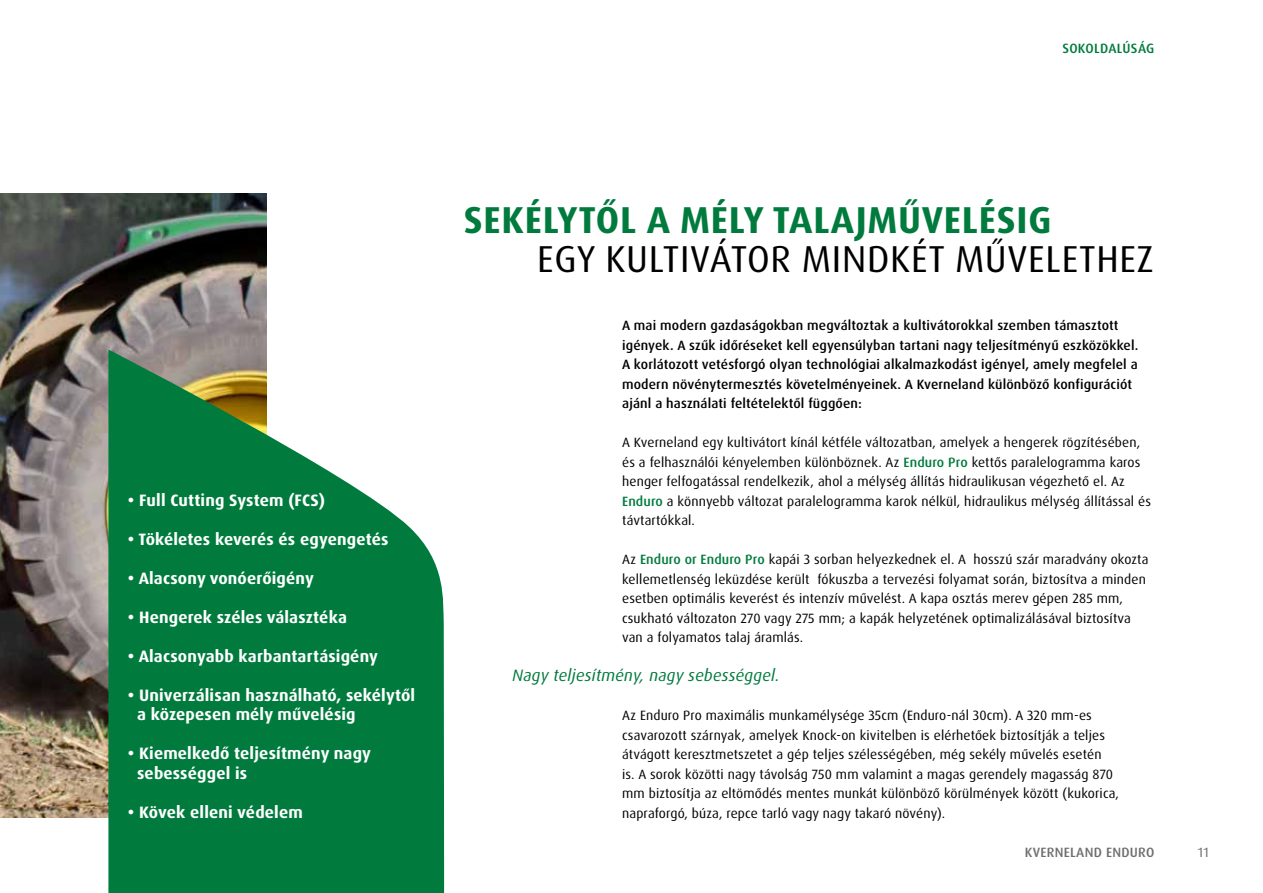
<style>
.page{position:relative;width:1263px;height:893px;background:#fff}
.page>*{position:absolute;margin:0;border:0;box-sizing:border-box;transform-origin:0 0}
.t1{font:37.5px "Dax Pro";letter-spacing:.02em;color:#000}
.t2{font:700 37.5px "Dax Pro";letter-spacing:.02em;color:#007b3d}
.t3{font:700 16.5px/19.5px "Dax Pro";letter-spacing:.01em;color:#fff}
.t4{font:italic 16.5px "Dax Pro";letter-spacing:.01em;color:#007b3d}
.t5{font:13.5px/19.5px "Dax Pro";letter-spacing:.01em;color:#000}
.t6{font:500 13.5px/19.5px "Dax Pro";letter-spacing:.01em;color:#000}
.t7{font:500 13.5px "Dax Pro";letter-spacing:.02em;color:#706f6f}
.t8{font:500 13.5px "Dax Pro";letter-spacing:.02em;color:#007b3d}
.t9{font:13.5px "Dax Pro";color:#706f6f}
.s1{font-weight:500;color:#007b3d}
</style>
<div class="page">
<img style="left:0;top:194px;width:267px;height:624px">
<svg style="left:108px;top:350px;width:337px;height:543px;background:#2a8e59"></svg>
<p class="t8" style="left:1062px;top:40px;width:94px">SOKOLDALÚSÁG</p>
<p class="t3" style="left:128px;top:490px;width:198px">• Full Cutting System (FCS)</p>
<p class="t3" style="left:128px;top:529px;width:262px">• Tökéletes keverés és egyengetés</p>
<p class="t3" style="left:128px;top:568px;width:188px">• Alacsony vonóerőigény</p>
<p class="t3" style="left:128px;top:607px;width:221px">• Hengerek széles választéka</p>
<p class="t3" style="left:128px;top:646px;width:252px">• Alacsonyabb karbantartásigény</p>
<p class="t3" style="left:137px;top:685px;width:280px;text-indent:-9px">• Univerzálisan használható, sekélytől a közepesen mély művelésig</p>
<p class="t3" style="left:137px;top:744px;width:235px;text-indent:-9px">• Kiemelkedő teljesítmény nagy sebességgel is</p>
<p class="t3" style="left:128px;top:802px;width:176px">• Kövek elleni védelem</p>
<h1 class="t2" style="left:464px;top:195px;width:589px">SEKÉLYTŐL A MÉLY TALAJMŰVELÉSIG</h1>
<h1 class="t1" style="left:537px;top:234px;width:618px">EGY KULTIVÁTOR MINDKÉT MŰVELETHEZ</h1>
<p class="t6" style="left:622px;top:316px;width:518px">A mai modern gazdaságokban megváltoztak a kultivátorokkal szemben támasztott igények. A szűk időréseket kell egyensúlyban tartani nagy teljesítményű eszközökkel.<br>A korlátozott vetésforgó olyan technológiai alkalmazkodást igényel, amely megfelel a modern növénytermesztés követelményeinek. A Kverneland különböző konfigurációt ajánl a használati feltételektől függően:</p>
<p class="t5" style="left:622px;top:433px;width:530px">A Kverneland egy kultivátort kínál kétféle változatban, amelyek a hengerek rögzítésében, és a felhasználói kényelemben különböznek. Az <span class="s1">Enduro Pro</span> kettős paralelogramma karos henger felfogatással rendelkezik, ahol a mélység állítás hidraulikusan végezhető el. Az <span class="s1">Enduro</span> a könnyebb változat paralelogramma karok nélkül, hidraulikus mélység állítással és távtartókkal.</p>
<p class="t5" style="left:622px;top:550px;width:528px">Az <span class="s1">Enduro or Enduro Pro</span> kapái 3 sorban helyezkednek el. A hosszú szár maradvány okozta kellemetlenség leküzdése került fókuszba a tervezési folyamat során, biztosítva a minden esetben optimális keverést és intenzív művelést. A kapa osztás merev gépen 285 mm, csukható változaton 270 vagy 275 mm; a kapák helyzetének optimalizálásával biztosítva van a folyamatos talaj áramlás.</p>
<p class="t4" style="left:513px;top:665px;width:268px">Nagy teljesítmény, nagy sebességgel.</p>
<p class="t5" style="left:622px;top:706px;width:498px">Az Enduro Pro maximális munkamélysége 35cm (Enduro-nál 30cm). A 320 mm-es csavarozott szárnyak, amelyek Knock-on kivitelben is elérhetőek biztosítják a teljes átvágott keresztmetszetet a gép teljes szélességében, még sekély művelés esetén<br>is. A sorok közötti nagy távolság 750 mm valamint a magas gerendely magasság 870 mm biztosítja az eltömődés mentes munkát különböző körülmények között (kukorica, napraforgó, búza, repce tarló vagy nagy takaró növény).</p>
<p class="t7" style="left:1025px;top:843px;width:131px">KVERNELAND ENDURO</p>
<p class="t9" style="left:1198px;top:843px;width:12px">11</p>
</div>
